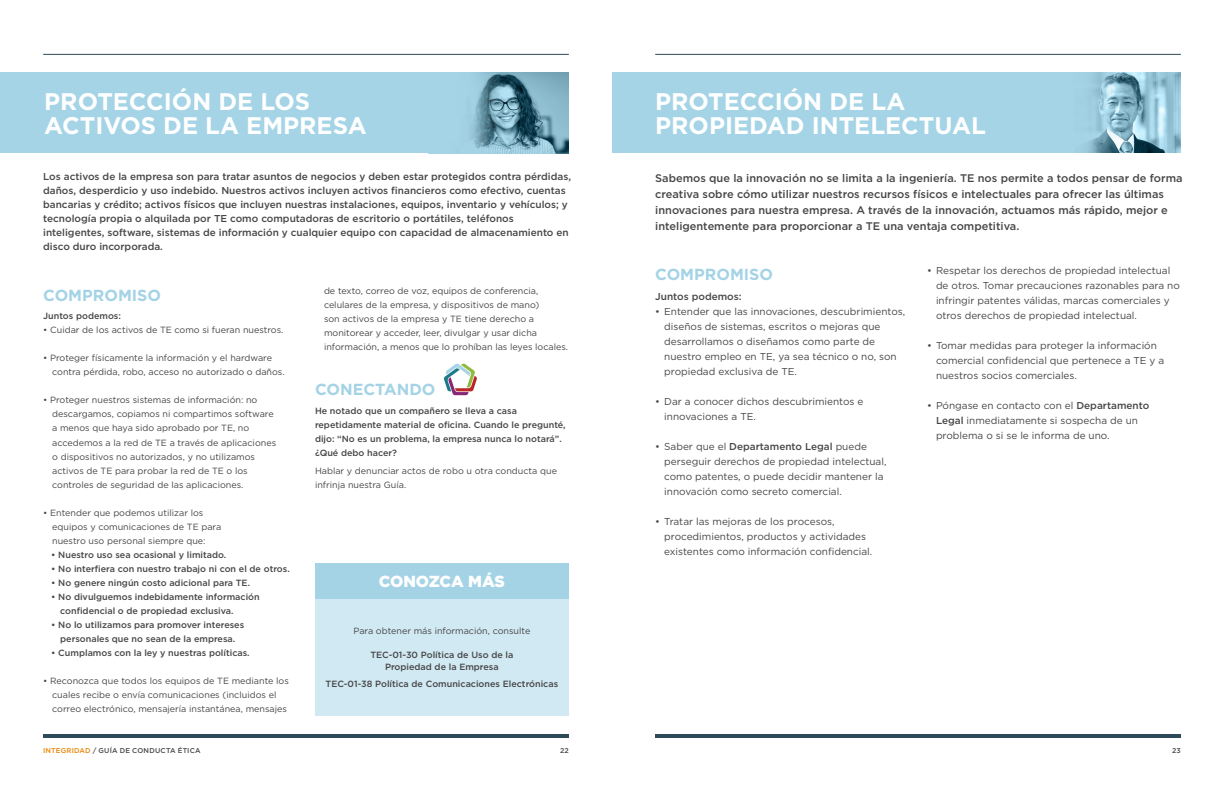
<style>
.page{position:relative;width:1224px;height:792px;background:#fff}
.page>*{position:absolute;margin:0;border:0;box-sizing:border-box;transform-origin:0 0}
.t1{font:700 24px/24px "Gotham";color:#fff}
.t2{font:700 16px "Gotham";color:#a4d3e6}
.t3{font:900 16px "Gotham";letter-spacing:-.01em;color:#fff}
.t4{font:500 11px/16px "Gotham";color:#464547}
.t5{font:10px/15px "Gotham";color:#464547}
.t6{font:500 10px/14px "Gotham";color:#464547}
.t7{font:9px/14px "Gotham";color:#464547}
.t8{font:500 9px/14px "Gotham";color:#464547}
.t9{font:500 7px "Gotham";letter-spacing:.03em;color:#464547}
.s1{font-weight:500}
.s2{color:#e98300}
</style>
<div class="page">
<hr style="left:655px;top:734px;width:526px;height:4px;background:#2e4957">
<hr style="left:655px;top:54px;width:526px;height:1px;background:#2e4957">
<hr style="left:43px;top:734px;width:526px;height:4px;background:#2e4957">
<hr style="left:43px;top:54px;width:526px;height:1px;background:#2e4957">
<div style="left:612px;top:72px;width:569px;height:81px;background:#a4d4e6"></div>
<img style="left:1087px;top:72px;width:94px;height:81px">
<div style="left:0;top:72px;width:569px;height:81px;background:#a4d4e6"></div>
<img style="left:470px;top:72px;width:99px;height:81px">
<div style="left:315px;top:599px;width:254px;height:117px;background:#d1e9f2"></div>
<div style="left:315px;top:563px;width:254px;height:36px;background:#a4d3e6"></div>
<svg style="left:444px;top:363px;width:33px;height:32px"></svg>
<h1 class="t1" style="left:44px;top:89px;width:324px">PROTECCIÓN DE LOS<br>ACTIVOS DE LA EMPRESA</h1>
<p class="t6" style="left:43px;top:170px;width:529px">Los activos de la empresa son para tratar asuntos de negocios y deben estar protegidos contra pérdidas, daños, desperdicio y uso indebido. Nuestros activos incluyen activos financieros como efectivo, cuentas bancarias y crédito; activos físicos que incluyen nuestras instalaciones, equipos, inventario y vehículos; y tecnología propia o alquilada por TE como computadoras de escritorio o portátiles, teléfonos inteligentes, software, sistemas de información y cualquier equipo con capacidad de almacenamiento en disco duro incorporada.</p>
<h2 class="t2" style="left:43px;top:285px;width:119px">COMPROMISO</h2>
<p class="t8" style="left:43px;top:309px;width:79px">Juntos podemos:</p>
<p class="t7" style="left:43px;top:323px;width:242px">• Cuidar de los activos de TE como si fueran nuestros.</p>
<p class="t7" style="left:52px;top:351px;width:234px;text-indent:-9px">• Proteger físicamente la información y el hardware contra pérdida, robo, acceso no autorizado o daños.</p>
<p class="t7" style="left:52px;top:393px;width:225px;text-indent:-9px">• Proteger nuestros sistemas de información: no descargamos, copiamos ni compartimos software a menos que haya sido aprobado por TE, no accedemos a la red de TE a través de aplicaciones o dispositivos no autorizados, y no utilizamos activos de TE para probar la red de TE o los controles de seguridad de las aplicaciones.</p>
<p class="t7" style="left:52px;top:505px;width:171px;text-indent:-9px">• Entender que podemos utilizar los equipos y comunicaciones de TE para nuestro uso personal siempre que:</p>
<p class="t8" style="left:51px;top:547px;width:177px">• Nuestro uso sea ocasional y limitado.</p>
<p class="t8" style="left:51px;top:561px;width:240px">• No interfiera con nuestro trabajo ni con el de otros.</p>
<p class="t8" style="left:51px;top:575px;width:200px">• No genere ningún costo adicional para TE.</p>
<p class="t8" style="left:60px;top:589px;width:201px;text-indent:-9px">• No divulguemos indebidamente información confidencial o de propiedad exclusiva.</p>
<p class="t8" style="left:51px;top:617px;width:195px;text-align:center">• No lo utilizamos para promover intereses personales que no sean de la empresa.</p>
<p class="t8" style="left:51px;top:645px;width:200px">• Cumplamos con la ley y nuestras políticas.</p>
<p class="t7" style="left:52px;top:673px;width:238px;text-indent:-9px">• Reconozca que todos los equipos de TE mediante los cuales recibe o envía comunicaciones (incluidos el correo electrónico, mensajería instantánea, mensajes</p>
<p class="t7" style="left:324px;top:283px;width:246px">de texto, correo de voz, equipos de conferencia, celulares de la empresa, y dispositivos de mano)<br>son activos de la empresa y TE tiene derecho a monitorear y acceder, leer, divulgar y usar dicha información, a menos que lo prohíban las leyes locales.</p>
<h2 class="t2" style="left:315px;top:379px;width:122px">CONECTANDO</h2>
<p class="t8" style="left:315px;top:403px;width:252px">He notado que un compañero se lleva a casa repetidamente material de oficina. Cuando le pregunté, dijo: “No es un problema, la empresa nunca lo notará”. ¿Qué debo hacer?</p>
<p class="t7" style="left:315px;top:464px;width:244px">Hablar y denunciar actos de robo u otra conducta que infrinja nuestra Guía.</p>
<h2 class="t3" style="left:379px;top:571px;width:128px">CONOZCA MÁS</h2>
<p class="t7" style="left:353px;top:624px;width:178px">Para obtener más información, consulte</p>
<p class="t8" style="left:370px;top:649px;width:145px;line-height:12px;text-align:center">TEC-01-30 Política de Uso de la<br>Propiedad de la Empresa</p>
<p class="t8" style="left:326px;top:677px;width:234px">TEC-01-38 Política de Comunicaciones Electrónicas</p>
<h1 class="t1" style="left:655px;top:89px;width:332px">PROTECCIÓN DE LA<br>PROPIEDAD INTELECTUAL</h1>
<p class="t4" style="left:655px;top:170px;width:529px">Sabemos que la innovación no se limita a la ingeniería. TE nos permite a todos pensar de forma creativa sobre cómo utilizar nuestros recursos físicos e intelectuales para ofrecer las últimas innovaciones para nuestra empresa. A través de la innovación, actuamos más rápido, mejor e inteligentemente para proporcionar a TE una ventaja competitiva.</p>
<h2 class="t2" style="left:655px;top:264px;width:119px">COMPROMISO</h2>
<p class="t6" style="left:655px;top:289px;width:88px">Juntos podemos:</p>
<p class="t5" style="left:664px;top:303px;width:243px;text-indent:-9px">• Entender que las innovaciones, descubrimientos, diseños de sistemas, escritos o mejoras que desarrollamos o diseñamos como parte de nuestro empleo en TE, ya sea técnico o no, son propiedad exclusiva de TE.</p>
<p class="t5" style="left:664px;top:393px;width:201px;text-indent:-9px">• Dar a conocer dichos descubrimientos e innovaciones a TE.</p>
<p class="t5" style="left:664px;top:438px;width:224px;text-indent:-9px">• Saber que el <span class="s1">Departamento Legal</span> puede perseguir derechos de propiedad intelectual, como patentes, o puede decidir mantener la innovación como secreto comercial.</p>
<p class="t5" style="left:664px;top:513px;width:210px;text-indent:-9px">• Tratar las mejoras de los procesos, procedimientos, productos y actividades existentes como información confidencial.</p>
<p class="t5" style="left:936px;top:262px;width:245px;text-indent:-9px">• Respetar los derechos de propiedad intelectual de otros. Tomar precauciones razonables para no infringir patentes válidas, marcas comerciales y otros derechos de propiedad intelectual.</p>
<p class="t5" style="left:936px;top:337px;width:230px;text-indent:-9px">• Tomar medidas para proteger la información comercial confidencial que pertenece a TE y a nuestros socios comerciales.</p>
<p class="t5" style="left:936px;top:397px;width:215px;text-indent:-9px">• Póngase en contacto con el <span class="s1">Departamento<br>Legal</span> inmediatamente si sospecha de un problema o si se le informa de uno.</p>
<p class="t9" style="left:43px;top:746px;width:159px"><span class="s2">INTEGRIDAD</span> / GUÍA DE CONDUCTA ÉTICA</p>
<p class="t9" style="left:560px;top:746px;width:10px">22</p>
<p class="t9" style="left:1172px;top:746px;width:10px">23</p>
</div>
